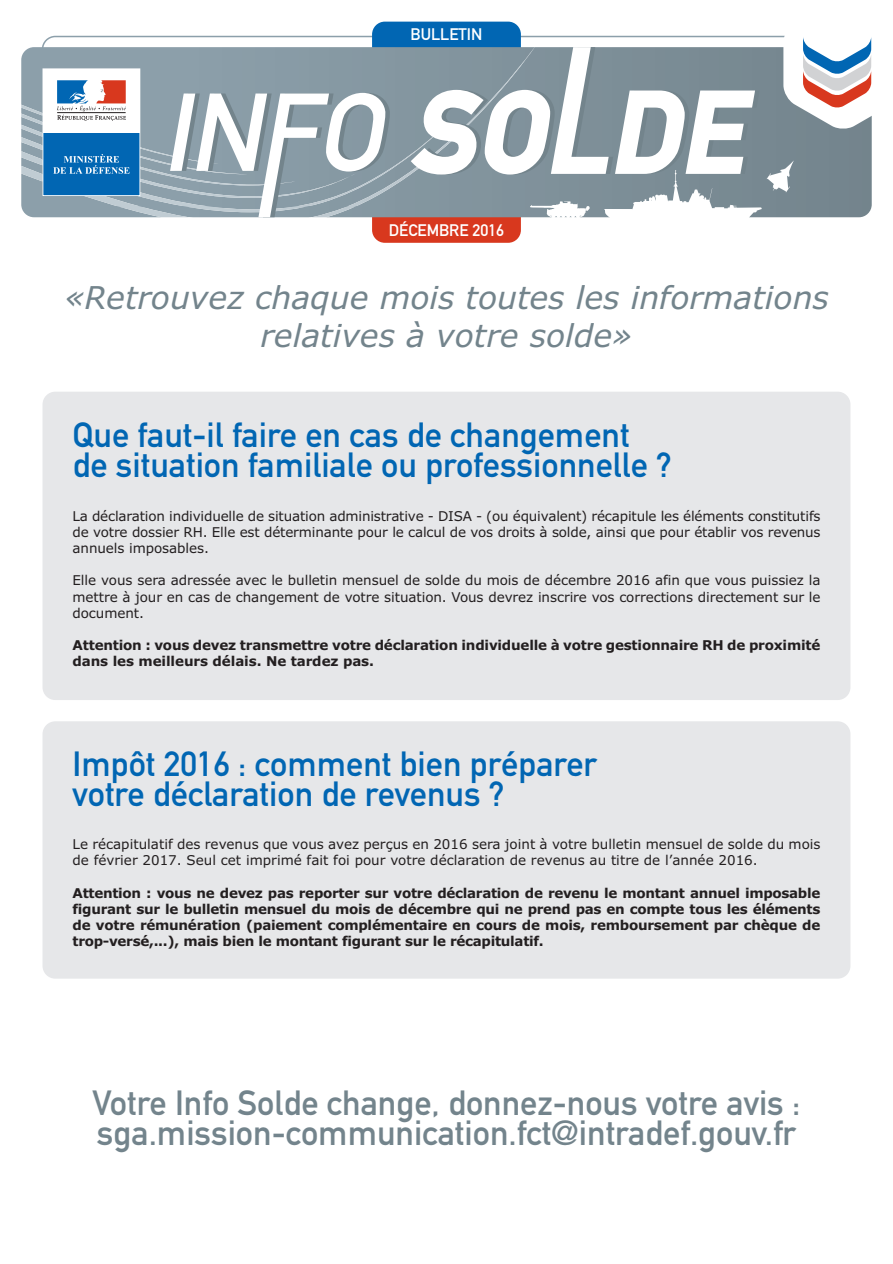
<style>
.page{position:relative;width:893px;height:1264px;background:#fff}
.page>*{position:absolute;margin:0;border:0;box-sizing:border-box;transform-origin:0 0}
.t1{font:34.5px/30px "DIN Mittelschrift";color:#0166b3}
.t2{font:34.5px/30px "DIN Mittelschrift";color:#73848c}
.t3{font:italic 31.5px/37.8px "Verdana";color:#73848c;text-align:center}
.t4{font:16.5px "DIN Mittelschrift";color:#fff}
.t5{font:13.5px/16.2px "Verdana";color:#231f20;text-align:justify}
.t6{font:700 13.5px/16.2px "Verdana";letter-spacing:-.015em;color:#231f20;text-align:justify}
</style>
<div class="page">
<svg style="left:42px;top:36px;width:330px;height:11px"></svg>
<div style="left:372px;top:204px;width:149px;height:39px;background:#d8381e;border-radius:13px"></div>
<div style="left:372px;top:22px;width:149px;height:38px;background:#0166b3;border-radius:13px"></div>
<svg style="left:161px;top:43px;width:360px;height:184px"></svg>
<svg style="left:21px;top:47px;width:390px;height:170px;background:#8ea0aa"></svg>
<svg style="left:43px;top:68px;width:97px;height:128px"></svg>
<svg style="left:170px;top:93px;width:221px;height:124px"></svg>
<svg style="left:411px;top:26px;width:461px;height:199px"></svg>
<div style="left:43px;top:721px;width:807px;height:257px;background:#e6e7e9;border-radius:13px"></div>
<div style="left:43px;top:392px;width:807px;height:308px;background:#e6e7e9;border-radius:13px"></div>
<p class="t4" style="left:411px;top:28px;width:73px">BULLETIN</p>
<p class="t4" style="left:389px;top:224px;width:117px">DÉCEMBRE 2016</p>
<h2 class="t3" style="left:64px;top:280px;width:766px">«Retrouvez chaque mois toutes les informations relatives à votre solde»</h2>
<h1 class="t1" style="left:73px;top:423px;width:601px">Que faut-il faire en cas de changement de situation familiale ou professionnelle ?</h1>
<p class="t5" style="left:73px;top:509px;width:750px">La déclaration individuelle de situation administrative - DISA - (ou équivalent) récapitule les éléments constitutifs de votre dossier RH. Elle est déterminante pour le calcul de vos droits à solde, ainsi que pour établir vos revenus annuels imposables.</p>
<p class="t5" style="left:73px;top:573px;width:750px">Elle vous sera adressée avec le bulletin mensuel de solde du mois de décembre 2016 afin que vous puissiez la mettre à jour en cas de changement de votre situation. Vous devrez inscrire vos corrections directement sur le document.</p>
<p class="t6" style="left:73px;top:638px;width:749px">Attention : vous devez transmettre votre déclaration individuelle à votre gestionnaire RH de proximité dans les meilleurs délais. Ne tardez pas.</p>
<h1 class="t1" style="left:73px;top:752px;width:526px">Impôt 2016 : comment bien préparer votre déclaration de revenus ?</h1>
<p class="t5" style="left:73px;top:837px;width:750px">Le récapitulatif des revenus que vous avez perçus en 2016 sera joint à votre bulletin mensuel de solde du mois de février 2017. Seul cet imprimé fait foi pour votre déclaration de revenus au titre de l’année 2016.</p>
<p class="t6" style="left:73px;top:885px;width:749px">Attention : vous ne devez pas reporter sur votre déclaration de revenu le montant annuel imposable figurant sur le bulletin mensuel du mois de décembre qui ne prend pas en compte tous les éléments de votre rémunération (paiement complémentaire en cours de mois, remboursement par chèque de trop-versé,...), mais bien le montant figurant sur le récapitulatif.</p>
<h1 class="t2" style="left:93px;top:1091px;width:709px">Votre Info Solde change, donnez-nous votre avis : sga.mission-communication.fct@intradef.gouv.fr</h1>
</div>
